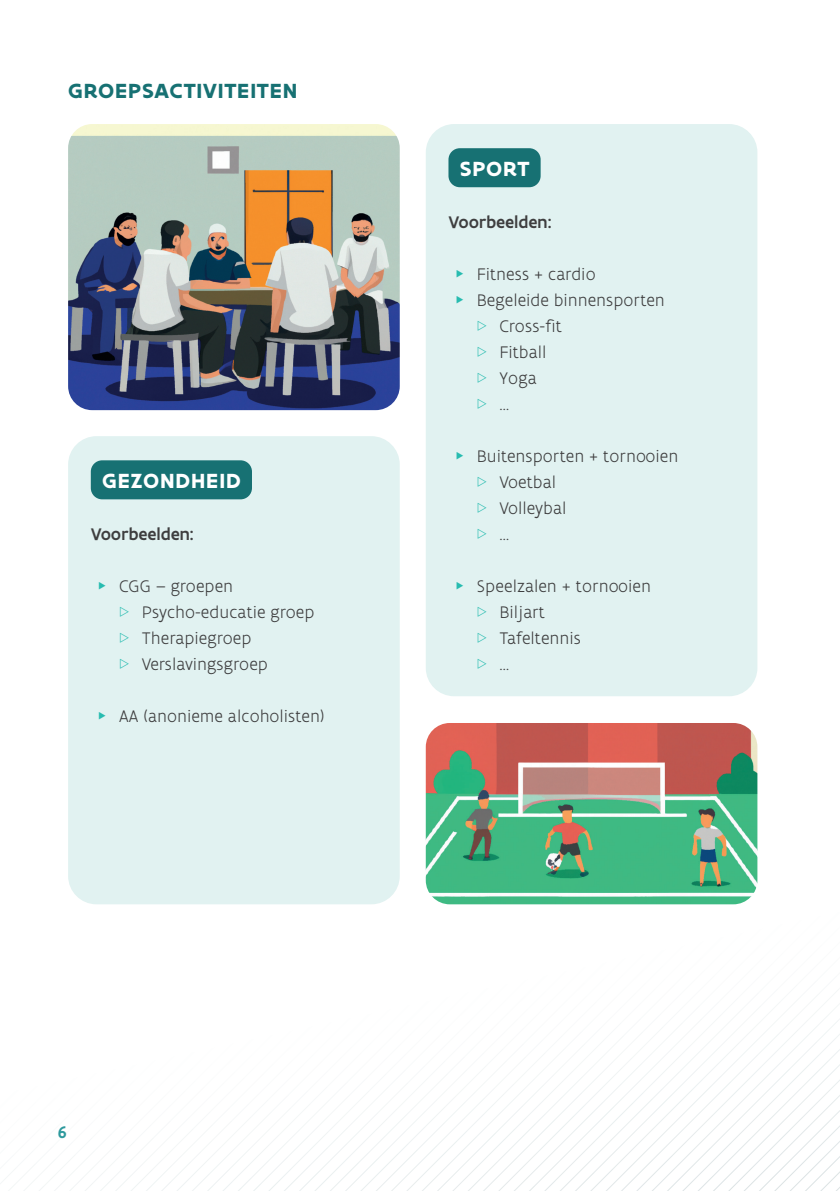
<style>
.page{position:relative;width:840px;height:1191px;background:#fff}
.page>*{position:absolute;margin:0;border:0;box-sizing:border-box;transform-origin:0 0}
.t1{font:700 22px "Flanders Art Sans";letter-spacing:.03em;color:#177173}
.t2{font:700 22px "Flanders Art Sans";letter-spacing:.035em;color:#fff}
.t3{font:300 18px/26px "Flanders Art Sans";color:#3e3e3f}
.t4{font:500 18px "Flanders Art Sans";color:#3e3e3f}
.t5{font:500 18px "Flanders Art Sans";color:#2d999d}
</style>
<div class="page">
<svg style="left:544px;top:904px;width:193px;height:287px"></svg>
<svg style="left:559px;top:910px;width:178px;height:281px"></svg>
<svg style="left:574px;top:926px;width:163px;height:265px"></svg>
<svg style="left:590px;top:941px;width:147px;height:250px"></svg>
<svg style="left:605px;top:956px;width:132px;height:235px"></svg>
<svg style="left:620px;top:972px;width:117px;height:219px"></svg>
<svg style="left:635px;top:987px;width:204px;height:204px"></svg>
<svg style="left:651px;top:1002px;width:188px;height:189px"></svg>
<div style="left:68px;top:436px;width:331px;height:468px;background:#e1f2f1;border-radius:28px"></div>
<div style="left:91px;top:460px;width:161px;height:39px;background:#177173;border-radius:11px"></div>
<div style="left:425px;top:124px;width:332px;height:572px;background:#e1f2f1;border-radius:28px"></div>
<div style="left:448px;top:148px;width:92px;height:39px;background:#177173;border-radius:11px"></div>
<img style="left:68px;top:124px;width:331px;height:286px">
<img style="left:425px;top:723px;width:332px;height:181px">
<p class="t1" style="left:68px;top:77px;width:230px">GROEPSACTIVITEITEN</p>
<p class="t2" style="left:102px;top:467px;width:140px">GEZONDHEID</p>
<p class="t4" style="left:91px;top:523px;width:104px">Voorbeelden:</p>
<p class="t3" style="left:142px;top:573px;width:174px;text-indent:-23px">CGG – groepen<br>Psycho-educatie groep<br>Therapiegroep<br>Verslavingsgroep</p>
<p class="t3" style="left:119px;top:703px;width:207px">AA (anonieme alcoholisten)</p>
<p class="t2" style="left:459px;top:155px;width:71px">SPORT</p>
<p class="t4" style="left:448px;top:211px;width:104px">Voorbeelden:</p>
<p class="t3" style="left:476px;top:261px;width:120px">Fitness + cardio</p>
<p class="t3" style="left:476px;top:287px;width:189px">Begeleide binnensporten</p>
<p class="t3" style="left:499px;top:313px;width:64px">Cross-fit</p>
<p class="t3" style="left:499px;top:339px;width:49px">Fitball</p>
<p class="t3" style="left:499px;top:365px;width:39px">Yoga</p>
<p class="t3" style="left:499px;top:391px;width:11px">…</p>
<p class="t3" style="left:499px;top:443px;width:180px;text-indent:-23px">Buitensporten + tornooien<br>Voetbal<br>Volleybal<br>…</p>
<p class="t3" style="left:499px;top:573px;width:153px;text-indent:-23px">Speelzalen + tornooien<br>Biljart<br>Tafeltennis<br>…</p>
<p class="t5" style="left:58px;top:1121px;width:11px">6</p>
</div>
